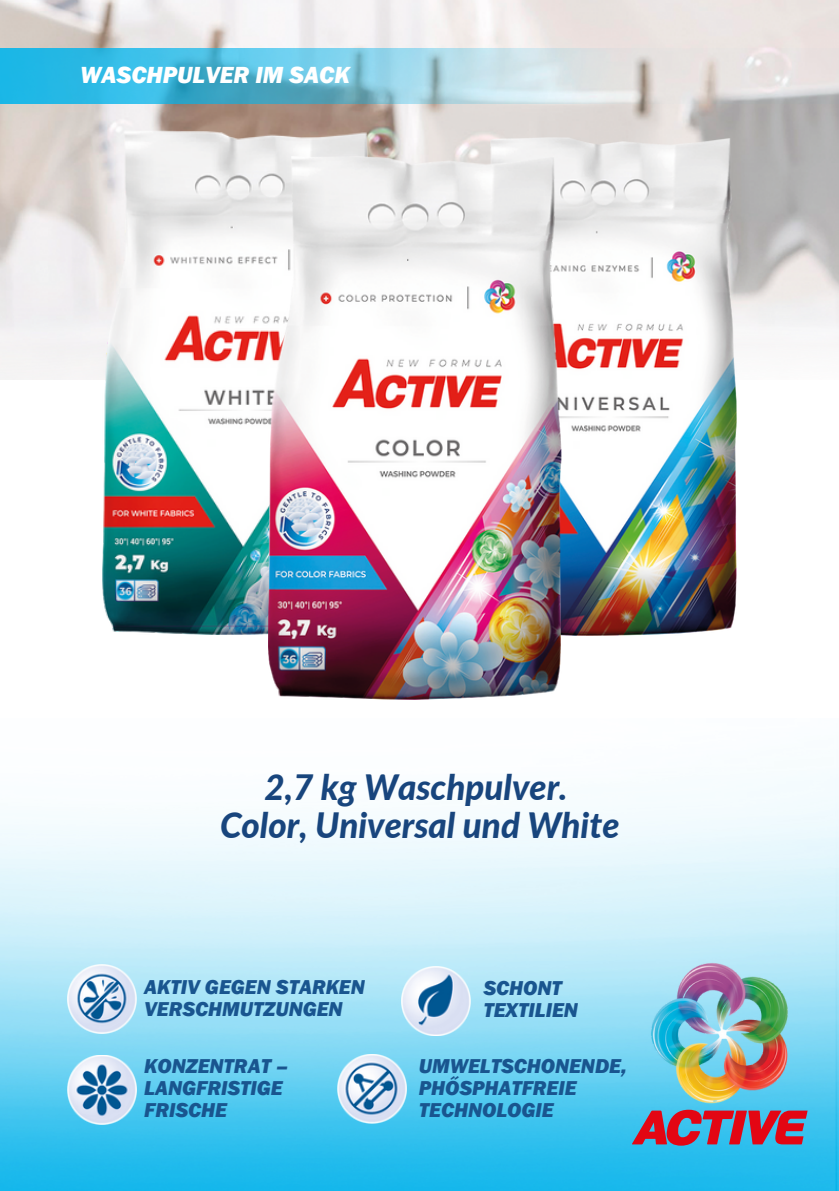
<style>
.page{position:relative;width:839px;height:1191px;background:#fff}
.page>*{position:absolute;margin:0;border:0;box-sizing:border-box;transform-origin:0 0}
.t1{font:italic 800 35px "Lato";color:#18457d}
.t2{font:italic 800 24px "Franklin Gothic";color:#fff}
.t3{font:italic 800 20.6px "Franklin Gothic";color:#19558f}
</style>
<div class="page">
<img style="left:0;top:0;width:838px;height:380px">
<img style="left:0;top:774px;width:838px;height:417px">
<img style="left:469px;top:137px;width:267px;height:498px">
<img style="left:102px;top:130px;width:272px;height:504px">
<img style="left:269px;top:157px;width:292px;height:543px">
<svg style="left:632px;top:1110px;width:175px;height:36px"></svg>
<img style="left:641px;top:955px;width:156px;height:150px">
<img style="left:0;top:48px;width:838px;height:56px">
<img style="left:337px;top:1054px;width:69px;height:69px">
<img style="left:68px;top:965px;width:69px;height:69px">
<img style="left:401px;top:966px;width:69px;height:69px">
<img style="left:68px;top:1055px;width:69px;height:69px">
<p class="t2" style="left:80px;top:61px;width:271px">WASCHPULVER IM SACK</p>
<p class="t1" style="left:264px;top:765px;width:304px">2,7 kg Waschpulver.</p>
<p class="t1" style="left:220px;top:803px;width:401px">Color, Universal und White</p>
<p class="t3" style="left:144px;top:975px;width:222px">AKTIV GEGEN STARKEN</p>
<p class="t3" style="left:144px;top:997px;width:200px">VERSCHMUTZUNGEN</p>
<p class="t3" style="left:144px;top:1054px;width:145px">KONZENTRAT –</p>
<p class="t3" style="left:144px;top:1076px;width:140px">LANGFRISTIGE</p>
<p class="t3" style="left:144px;top:1098px;width:84px">FRISCHE</p>
<p class="t3" style="left:483px;top:977px;width:80px">SCHONT</p>
<p class="t3" style="left:483px;top:998px;width:96px">TEXTILIEN</p>
<p class="t3" style="left:419px;top:1054px;width:209px">UMWELTSCHONENDE,</p>
<p class="t3" style="left:419px;top:1076px;width:159px">PHŐSPHATFREIE</p>
<p class="t3" style="left:419px;top:1098px;width:136px">TECHNOLOGIE</p>
</div>
